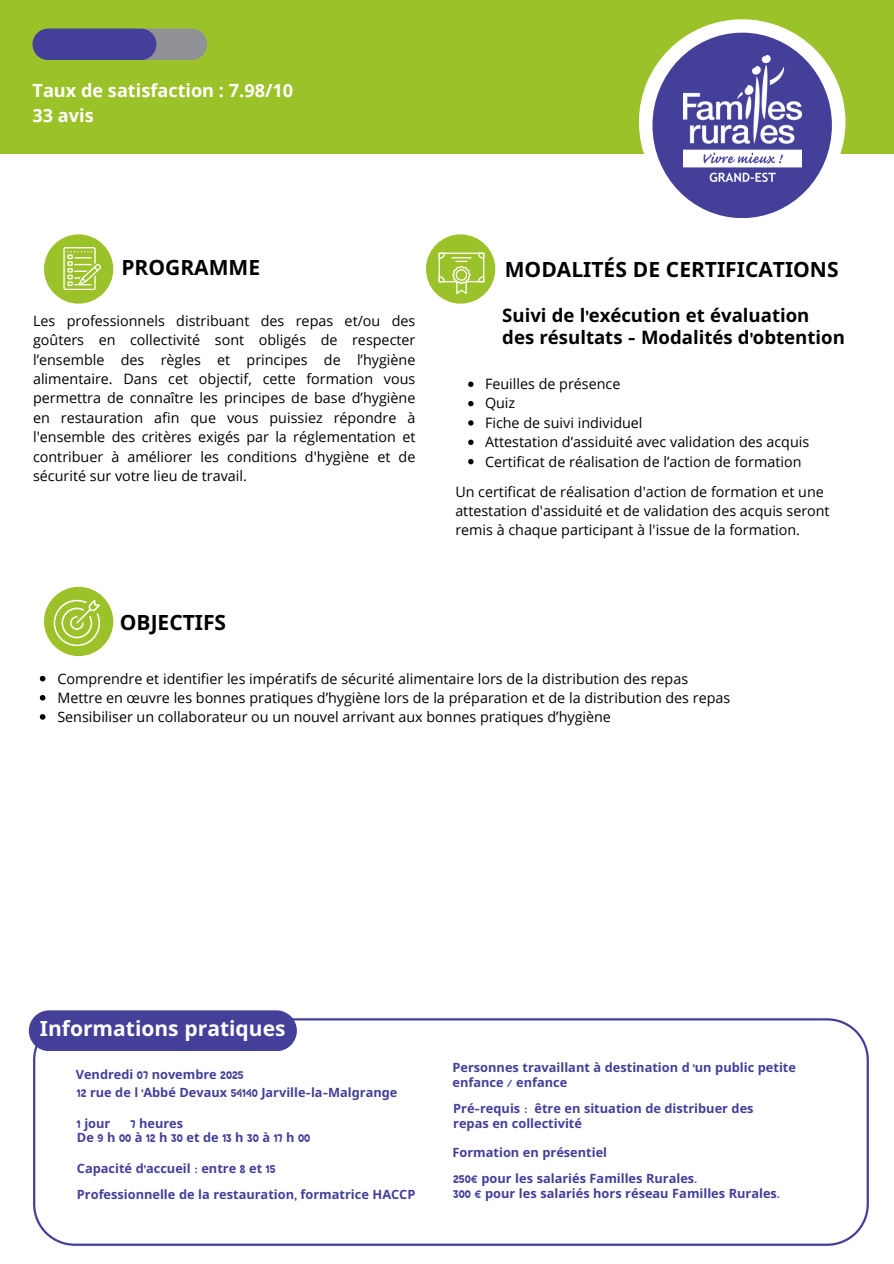
<style>
.page{position:relative;width:894px;height:1264px;background:#fff}
.page>*{position:absolute;margin:0;border:0;box-sizing:border-box;transform-origin:0 0}
.t1{font:700 21px "Noto Sans";color:#000}
.t2{font:700 21px "Noto Sans";color:#fff}
.t3{font:700 18.6px/22.5px "Noto Sans";color:#000}
.t4{font:700 18.15px/24.8px "Open Sans";color:#fff}
.t5{font:14.25px/19.4px "Open Sans";color:#000}
.t6{font:700 12.75px/14.9px "Noto Sans";color:#44409a}
.t7{font:700 12.75px "PLASTY";color:#44409a}
.s1{font-family:"PLASTY"}
.s2{font-family:"Noto Sans"}
</style>
<div class="page">
<div style="left:0;top:0;width:893px;height:153px;background:#9bc229"></div>
<div style="left:638px;top:19px;width:207px;height:206px;background:#fff;border-radius:50%"></div>
<div style="left:652px;top:33px;width:179px;height:185px;background:#44409a;border-radius:50%"></div>
<svg style="left:44px;top:234px;width:70px;height:70px"></svg>
<svg style="left:44px;top:586px;width:70px;height:71px"></svg>
<svg style="left:426px;top:234px;width:70px;height:70px"></svg>
<svg style="left:33px;top:1018px;width:835px;height:227px"></svg>
<div style="left:29px;top:1010px;width:268px;height:41px;background:#44409a"></div>
<svg style="left:468px;top:381px;width:5px;height:6px"></svg>
<svg style="left:468px;top:401px;width:5px;height:5px"></svg>
<svg style="left:468px;top:420px;width:5px;height:5px"></svg>
<svg style="left:468px;top:439px;width:5px;height:6px"></svg>
<svg style="left:468px;top:459px;width:5px;height:5px"></svg>
<svg style="left:40px;top:675px;width:5px;height:6px"></svg>
<svg style="left:40px;top:695px;width:5px;height:5px"></svg>
<svg style="left:40px;top:714px;width:5px;height:5px"></svg>
<img style="left:683px;top:56px;width:118px;height:126px">
<svg style="left:106px;top:1120px;width:13px;height:20px"></svg>
<svg style="left:414px;top:1072px;width:27px;height:21px"></svg>
<svg style="left:418px;top:1112px;width:17px;height:17px"></svg>
<svg style="left:418px;top:1142px;width:17px;height:26px"></svg>
<svg style="left:418px;top:1179px;width:21px;height:21px"></svg>
<svg style="left:103px;top:1153px;width:19px;height:19px"></svg>
<svg style="left:101px;top:1182px;width:24px;height:17px"></svg>
<div style="left:32px;top:29px;width:175px;height:31px;background:#909196;border-radius:16px"></div>
<div style="left:32px;top:29px;width:124px;height:31px;background:#44409a;border-radius:16px"></div>
<p class="t4" style="left:32px;top:77px;width:262px">Taux de satisfaction : 7.98/10<br>33 avis</p>
<p class="t1" style="left:121px;top:253px;width:140px">PROGRAMME</p>
<h3 class="t5" style="left:33px;top:311px;width:384px;text-align:justify">Les professionnels distribuant des repas et/ou des goûters en collectivité sont obligés de respecter l’ensemble des règles et principes de l’hygiène alimentaire. Dans cet objectif, cette formation vous permettra de connaître les principes de base d’hygiène en restauration afin que vous puissiez répondre à l'ensemble des critères exigés par la réglementation et contribuer à améliorer les conditions d'hygiène et de sécurité sur votre lieu de travail.</h3>
<h3 class="t1" style="left:120px;top:607px;width:108px">OBJECTIFS</h3>
<p class="t1" style="left:504px;top:254px;width:335px">MODALITÉS DE CERTIFICATIONS</p>
<p class="t3" style="left:502px;top:303px;width:344px">Suivi de l<span class="s1">'</span>exécution et évaluation des résultats <span class="s1">-</span> Modalités d<span class="s1">'</span>obtention</p>
<p class="t5" style="left:485px;top:374px;width:137px">Feuilles de présence</p>
<p class="t5" style="left:485px;top:393px;width:32px">Quiz</p>
<h1 class="t5" style="left:485px;top:412px;width:159px">Fiche de suivi individuel</h1>
<h4 class="t5" style="left:485px;top:432px;width:326px">Attestation d’assiduité avec validation des acquis</h4>
<p class="t5" style="left:485px;top:451px;width:318px">Certificat de réalisation de l’action de formation</p>
<h1 class="t5" style="left:455px;top:482px;width:376px">Un certificat de réalisation d'action de formation et une attestation d'assiduité et de validation des acquis seront remis à chaque participant à l'issue de la formation.</h1>
<p class="t5" style="left:57px;top:668px;width:632px">Comprendre et identifier les impératifs de sécurité alimentaire lors de la distribution des repas</p>
<p class="t5" style="left:57px;top:687px;width:674px">Mettre en œuvre les bonnes pratiques d’hygiène lors de la préparation et de la distribution des repas</p>
<p class="t5" style="left:57px;top:706px;width:555px">Sensibiliser un collaborateur ou un nouvel arrivant aux bonnes pratiques d’hygiène</p>
<p class="t2" style="left:40px;top:1013px;width:247px">Informations pratiques</p>
<p class="t6" style="left:76px;top:1066px;width:169px">Vendredi <span class="s1">07</span> novembre <span class="s1">2025</span></p>
<p class="t6" style="left:77px;top:1085px;width:322px"><span class="s1">12</span> rue de l<span class="s1">’</span>Abbé Devaux <span class="s1">54140</span> Jarville<span class="s1">-</span>la<span class="s1">-</span>Malgrange</p>
<p class="t6" style="left:77px;top:1115px;width:35px"><span class="s1">1</span> jour</p>
<h4 class="t6" style="left:130px;top:1115px;width:54px"><span class="s1">7</span> heures</h4>
<p class="t7" style="left:77px;top:1131px;width:235px"><span class="s2">De</span>9<span class="s2">h</span>00<span class="s2">à</span>12<span class="s2">h</span>30<span class="s2">etde</span>13<span class="s2">h</span>30<span class="s2">à</span>17<span class="s2">h</span>00</p>
<p class="t6" style="left:77px;top:1160px;width:200px">Capacité d<span class="s1">'</span>accueil <span class="s1">:</span> entre <span class="s1">8</span> et <span class="s1">15</span></p>
<p class="t6" style="left:77px;top:1186px;width:340px">Professionnelle de la restauration<span class="s1">,</span> formatrice HACCP</p>
<p class="t6" style="left:452px;top:1059px;width:345px">Personnes travaillant à destination d<span class="s1">’</span>un public petite enfance <span class="s1">/</span> enfance</p>
<p class="t6" style="left:453px;top:1100px;width:302px">Pré<span class="s1">-</span>requis <span class="s1">:</span> être en situation de distribuer des repas en collectivité</p>
<p class="t6" style="left:452px;top:1144px;width:156px">Formation en présentiel</p>
<p class="t6" style="left:453px;top:1170px;width:245px"><span class="s1">250€</span> pour les salariés Familles Rurales<span class="s1">.</span></p>
<p class="t6" style="left:453px;top:1185px;width:328px"><span class="s1">300 €</span> pour les salariés hors réseau Familles Rurales<span class="s1">.</span></p>
</div>
